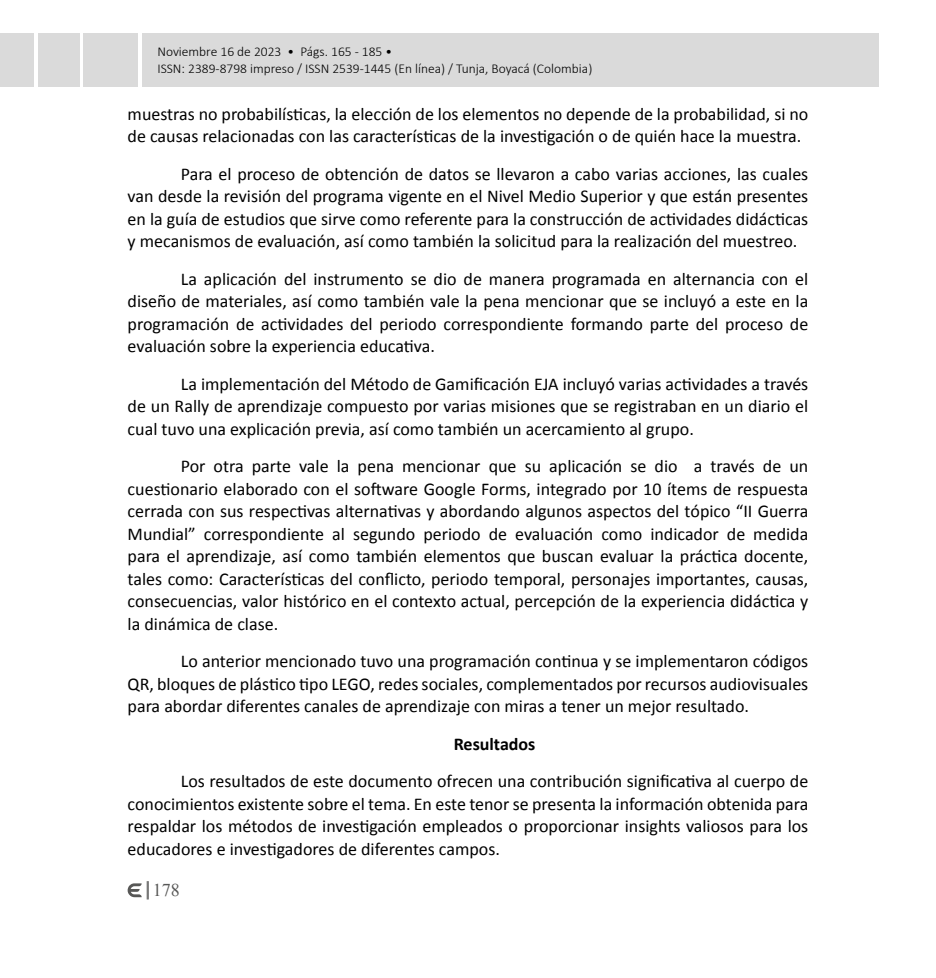
<style>
.page{position:relative;width:936px;height:978px;background:#fff}
.page>*{position:absolute;margin:0;border:0;box-sizing:border-box;transform-origin:0 0}
.t1{font:18px/22.5px "Calibri";color:#000;text-align:justify}
.t2{font:700 18px "Calibri";color:#000}
.t3{font:18px "Times New Roman";color:#575756}
.t4{font:300 13.5px/16.2px "Calibri";color:#000}
</style>
<div class="page">
<svg style="left:128px;top:881px;width:21px;height:18px"></svg>
<div style="left:38px;top:33px;width:41px;height:53px;background:#dadada"></div>
<div style="left:0;top:33px;width:34px;height:53px;background:#dadada"></div>
<div style="left:83px;top:33px;width:55px;height:53px;background:#dadada"></div>
<div style="left:142px;top:33px;width:736px;height:53px;background:#dadada"></div>
<p class="t4" style="left:157px;top:43px;width:436px">Noviembre 16 de 2023 • Págs. 165 - 185 •<br>ISSN: 2389-8798 impreso / ISSN 2539-1445 (En línea) / Tunja, Boyacá (Colombia)</p>
<p class="t1" style="left:128px;top:103px;width:682px">muestras no probabilísticas, la elección de los elementos no depende de la probabilidad, si no de causas relacionadas con las características de la investigación o de quién hace la muestra.</p>
<p class="t1" style="left:128px;top:163px;width:682px;text-indent:53px">Para el proceso de obtención de datos se llevaron a cabo varias acciones, las cuales van desde la revisión del programa vigente en el Nivel Medio Superior y que están presentes en la guía de estudios que sirve como referente para la construcción de actividades didácticas y mecanismos de evaluación, así como también la solicitud para la realización del muestreo.</p>
<p class="t1" style="left:128px;top:268px;width:682px;text-indent:53px">La aplicación del instrumento se dio de manera programada en alternancia con el diseño de materiales, así como también vale la pena mencionar que se incluyó a este en la programación de actividades del periodo correspondiente formando parte del proceso de evaluación sobre la experiencia educativa.</p>
<p class="t1" style="left:128px;top:373px;width:682px;text-indent:53px">La implementación del Método de Gamificación EJA incluyó varias actividades a través de un Rally de aprendizaje compuesto por varias misiones que se registraban en un diario el cual tuvo una explicación previa, así como también un acercamiento al grupo.</p>
<p class="t1" style="left:128px;top:455px;width:682px;text-indent:53px">Por otra parte vale la pena mencionar que su aplicación se dio a través de un cuestionario elaborado con el software Google Forms, integrado por 10 ítems de respuesta cerrada con sus respectivas alternativas y abordando algunos aspectos del tópico “II Guerra Mundial” correspondiente al segundo periodo de evaluación como indicador de medida para el aprendizaje, así como también elementos que buscan evaluar la práctica docente, tales como: Características del conflicto, periodo temporal, personajes importantes, causas, consecuencias, valor histórico en el contexto actual, percepción de la experiencia didáctica y la dinámica de clase.</p>
<p class="t1" style="left:128px;top:650px;width:682px;text-indent:53px">Lo anterior mencionado tuvo una programación continua y se implementaron códigos QR, bloques de plástico tipo LEGO, redes sociales, complementados por recursos audiovisuales para abordar diferentes canales de aprendizaje con miras a tener un mejor resultado.</p>
<p class="t2" style="left:453px;top:731px;width:83px">Resultados</p>
<p class="t1" style="left:128px;top:770px;width:682px;text-indent:53px">Los resultados de este documento ofrecen una contribución significativa al cuerpo de conocimientos existente sobre el tema. En este tenor se presenta la información obtenida para respaldar los métodos de investigación empleados o proporcionar insights valiosos para los educadores e investigadores de diferentes campos.</p>
<p class="t3" style="left:153px;top:878px;width:28px">178</p>
</div>
